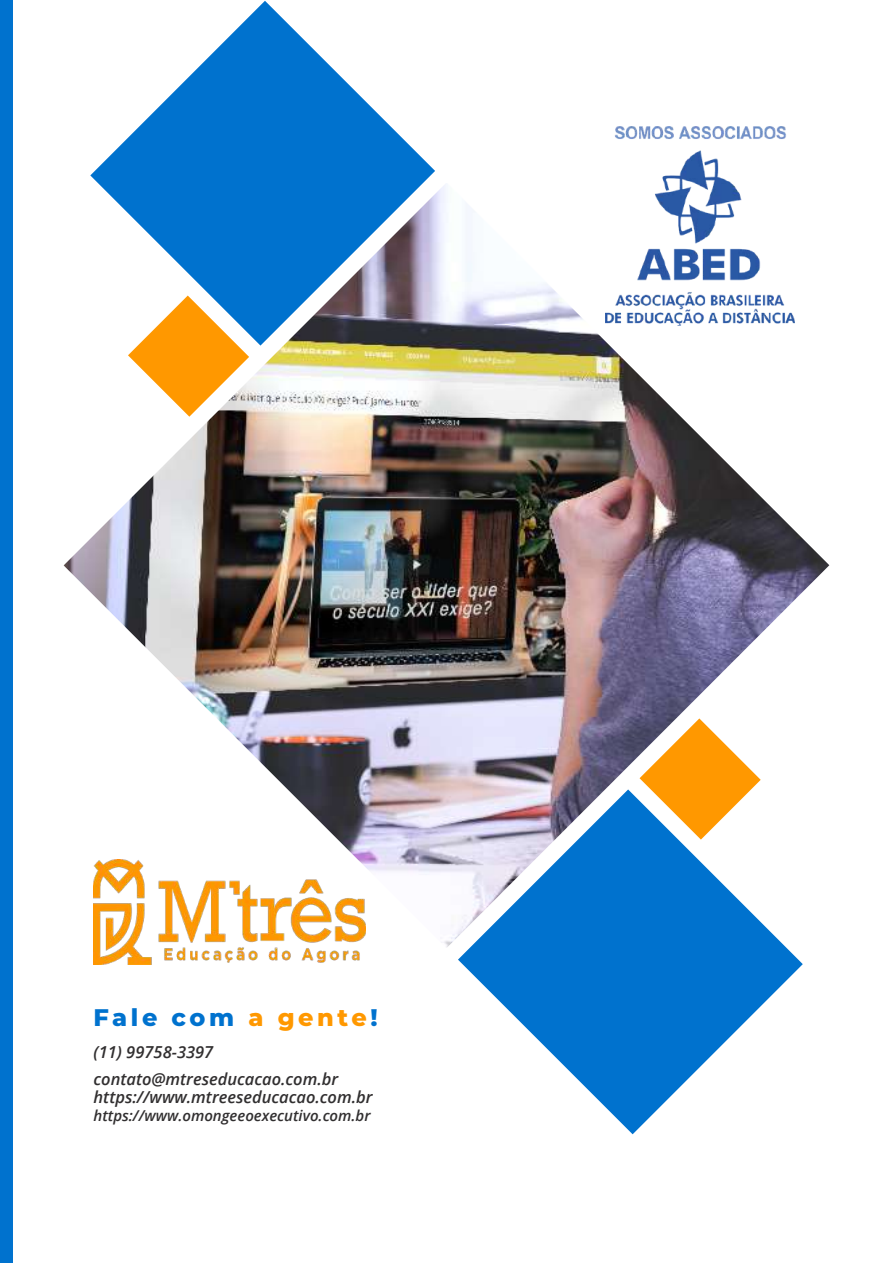
<style>
.page{position:relative;width:893px;height:1263px;background:#fff}
.page>*{position:absolute;margin:0;border:0;box-sizing:border-box;transform-origin:0 0}
.t1{font:800 24px "Montserrat";letter-spacing:.15em;color:#0072ce}
.t2{font:italic 600 16.5px/18px "Open Sans";color:#312f30}
.t3{font:italic 600 15px "Open Sans";color:#312f30}
.s1{color:#ff9800}
</style>
<div class="page">
<div style="left:0;top:0;width:13px;height:1263px;background:#0072ce"></div>
<img style="left:64px;top:184px;width:765px;height:763px">
<svg style="left:458px;top:789px;width:345px;height:345px;fill:#0072ce"></svg>
<svg style="left:90px;top:1px;width:345px;height:345px;fill:#0072ce"></svg>
<svg style="left:128px;top:296px;width:121px;height:121px"></svg>
<svg style="left:639px;top:718px;width:122px;height:122px"></svg>
<img style="left:94px;top:860px;width:271px;height:104px">
<img style="left:606px;top:126px;width:188px;height:199px">
<h1 class="t1" style="left:94px;top:1000px;width:286px">Fale com <span class="s1">a gente</span>!</h1>
<p class="t2" style="left:94px;top:1043px;width:121px">(11) 99758-3397</p>
<p class="t2" style="left:94px;top:1069px;width:280px">contato@mtreseducacao.com.br https://www.mtreeseducacao.com.br</p>
<p class="t3" style="left:94px;top:1105px;width:278px">https://www.omongeeoexecutivo.com.br</p>
</div>
